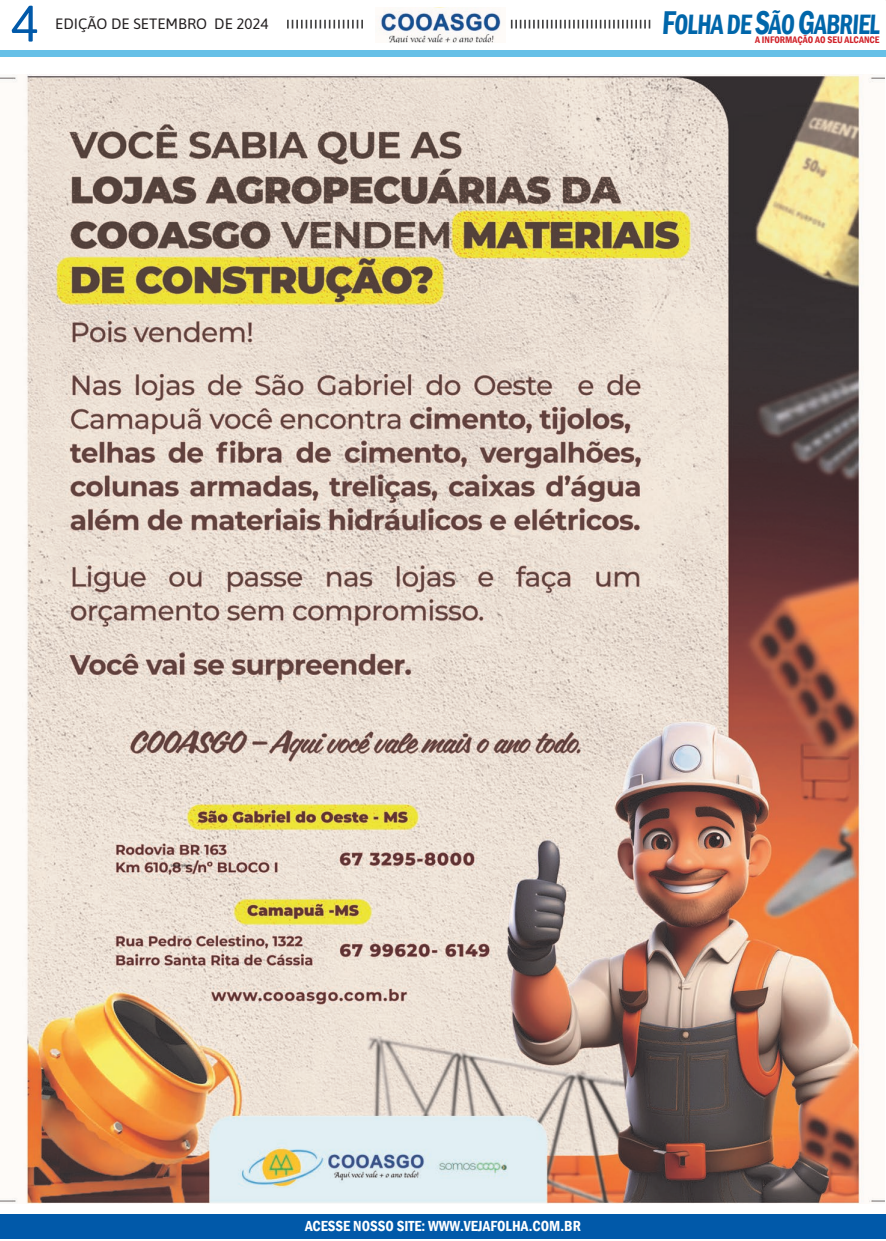
<style>
.page{position:relative;width:886px;height:1241px;background:#fff}
.page>*{position:absolute;margin:0;border:0;box-sizing:border-box;transform-origin:0 0}
.t1{font:51px "Asap";color:#0159a9}
.t2{font:600 condensed 28.75px "Franklin Gothic";color:#06a;scale:.86 1}
.t3{font:600 condensed 15px "Franklin Gothic";color:#fff}
.t4{font:15px "Asap";color:#231f20}
.t5{font:600 condensed 9.75px "Franklin Gothic";color:#d1232a}
.s1{font-size:33.88px}
</style>
<div class="page">
<svg style="left:511px;top:20px;width:139px;height:9px"></svg>
<div style="left:0;top:1213px;width:886px;height:24px;background:#0159a9"></div>
<div style="left:0;top:50px;width:886px;height:6px;background:#66c0e7"></div>
<img style="left:378px;top:9px;width:123px;height:34px">
<svg style="left:287px;top:20px;width:76px;height:9px"></svg>
<img style="left:0;top:75px;width:885px;height:1128px">
<h1 class="t1" style="left:11px;top:-12px;width:29px">4</h1>
<p class="t4" style="left:55px;top:13px;width:215px">EDIÇÃO DE SETEMBRO DE 2024</p>
<h2 class="t2" style="left:662px;top:6px;width:258px"><span class="s1">F</span>OLHA DE <span class="s1">S</span>ÃO <span class="s1">G</span>ABRIEL</h2>
<p class="t5" style="left:755px;top:34px;width:126px">A INFORMAÇÃO AO SEU ALCANCE</p>
<p class="t3" style="left:305px;top:1216px;width:277px">ACESSE NOSSO SITE: WWW.VEJAFOLHA.COM.BR</p>
</div>
